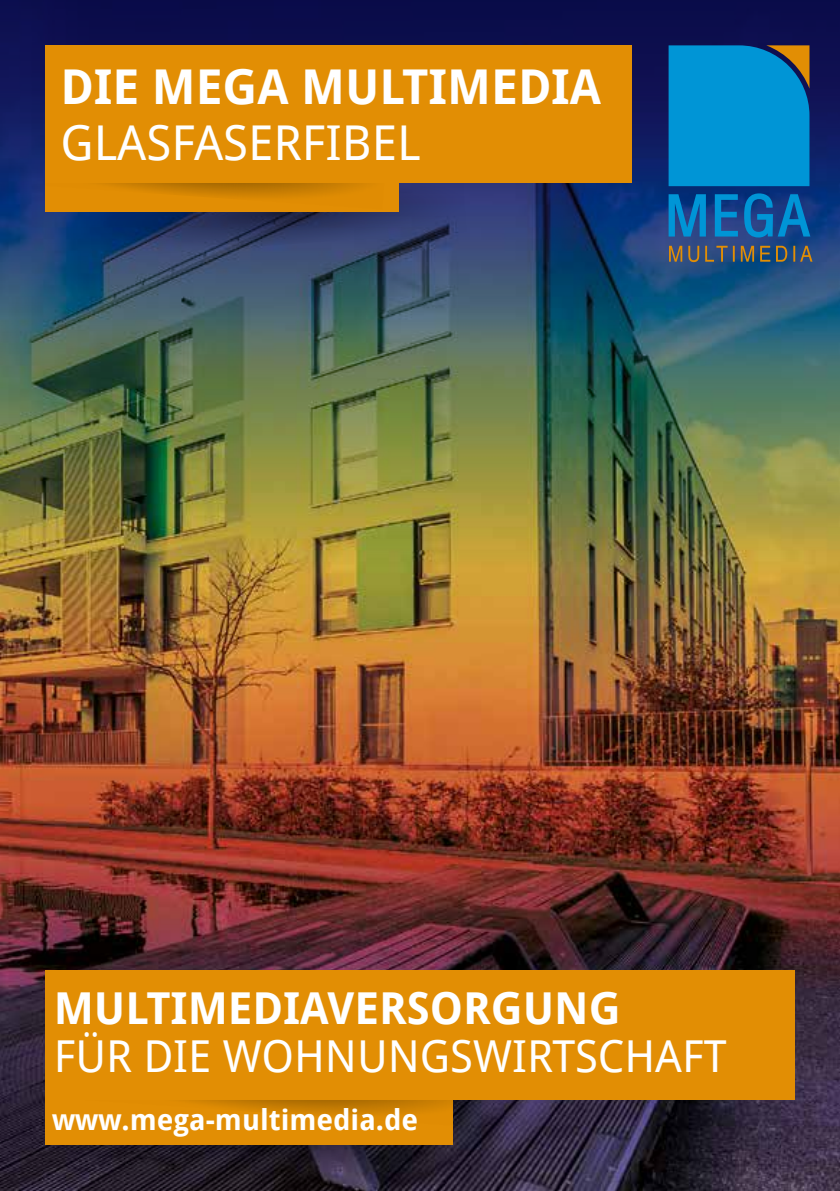
<style>
.page{position:relative;width:840px;height:1191px;background:#fff}
.page>*{position:absolute;margin:0;border:0;box-sizing:border-box;transform-origin:0 0}
.t1{font:700 48px "Droid Sans";color:#fff}
.t2{font:48px "Droid Sans";color:#fff}
.t3{font:44px "Droid Sans";color:#fff}
.t4{font:700 44px "Droid Sans";color:#fff}
.t5{font:700 28.6px "Droid Sans";color:#fff}
</style>
<div class="page">
<img style="left:0;top:566px;width:839px;height:625px">
<img style="left:0;top:0;width:839px;height:566px">
<img style="left:17px;top:1079px;width:510px;height:112px">
<img style="left:94px;top:1099px;width:404px;height:67px">
<div style="left:45px;top:1091px;width:407px;height:53px;background:#e28e04"></div>
<img style="left:185px;top:1099px;width:302px;height:29px">
<div style="left:45px;top:970px;width:749px;height:129px;background:#e28e04"></div>
<img style="left:88px;top:183px;width:378px;height:75px">
<svg style="left:45px;top:176px;width:354px;height:35px;background:#d98803"></svg>
<div style="left:45px;top:45px;width:587px;height:138px;background:#e28e04"></div>
<div style="left:668px;top:45px;width:141px;height:141px;background:#0095d6"></div>
<svg style="left:714px;top:194px;width:23px;height:42px"></svg>
<svg style="left:668px;top:194px;width:37px;height:42px;background:#0b71b4"></svg>
<svg style="left:743px;top:193px;width:66px;height:44px;background:#0d60a5"></svg>
<svg style="left:668px;top:246px;width:144px;height:16px;background:#575c5f"></svg>
<p class="t1" style="left:60px;top:53px;width:542px">DIE MEGA MULTIMEDIA</p>
<p class="t2" style="left:60px;top:110px;width:361px">GLASFASERFIBEL</p>
<p class="t4" style="left:54px;top:977px;width:568px">MULTIMEDIAVERSORGUNG</p>
<p class="t3" style="left:54px;top:1026px;width:674px">FÜR DIE WOHNUNGSWIRTSCHAFT</p>
<p class="t5" style="left:52px;top:1099px;width:367px">www.mega-multimedia.de</p>
</div>
